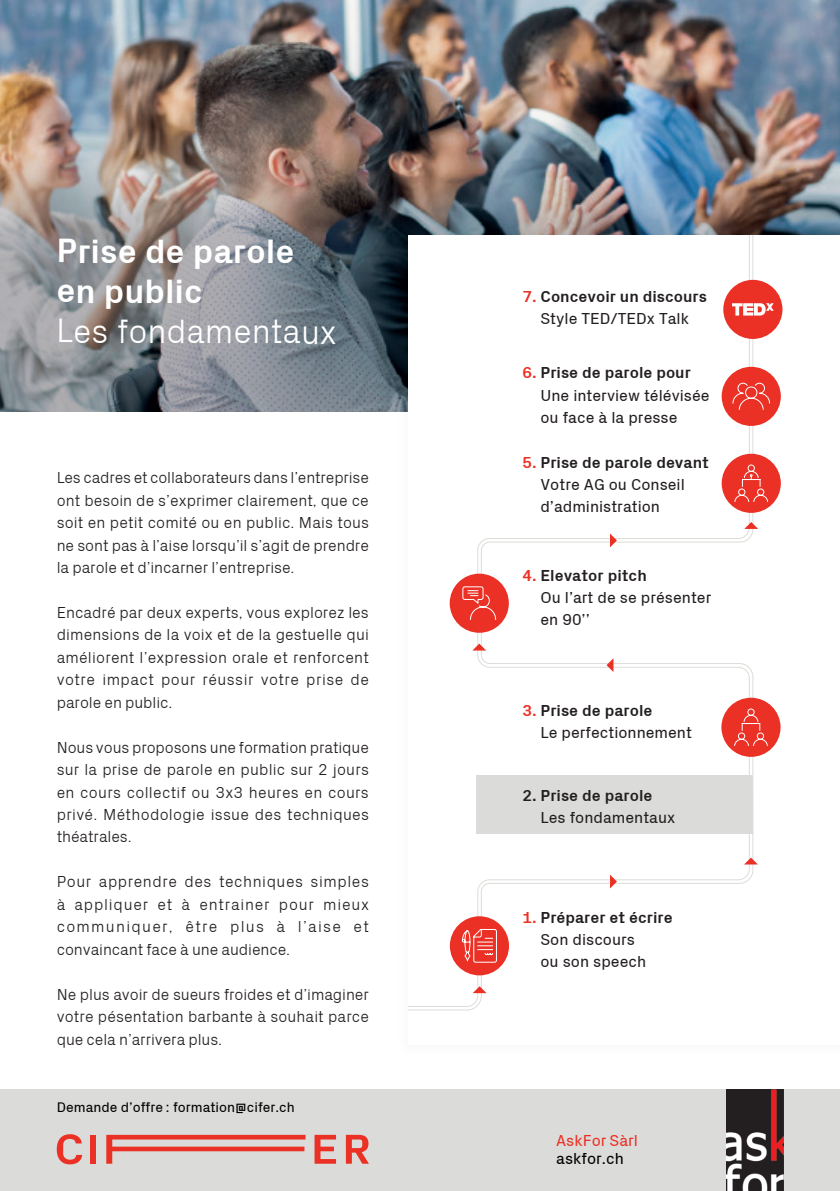
<style>
.page{position:relative;width:840px;height:1191px;background:#fff}
.page>*{position:absolute;margin:0;border:0;box-sizing:border-box;transform-origin:0 0}
.t1{font:700 34px/39.8px "Px Grotesk";letter-spacing:-.005em;color:#fff}
.t2{font:300 34px "Px Grotesk";letter-spacing:-.005em;color:#fff}
.t3{font:300 16px/22.4px "Px Grotesk";letter-spacing:.005em;color:#231f20;text-align:justify}
.t4{font:16px/22px "Px Grotesk";color:#231f20}
.t5{font:700 16px/22px "Px Grotesk";color:#231f20;text-align:center}
.t6{font:16px "Px Grotesk";color:#eb3125}
.t7{font:16px "Px Grotesk";color:#000}
.t8{font:14px "Px Grotesk";color:#000}
.s1{color:#eb3125}
.s2{font-weight:400}
.s3{font-weight:700;color:#eb3125}
.s4{font-weight:700}
</style>
<div class="page">
<img style="left:0;top:0;width:839px;height:411px">
<div style="left:393px;top:228px;width:446px;height:831px;background:#231f20;opacity:.03"></div>
<div style="left:408px;top:235px;width:431px;height:810px;background:#fff"></div>
<div style="left:0;top:1089px;width:839px;height:102px;background:#dbdcda"></div>
<svg style="left:408px;top:280px;width:341px;height:727px"></svg>
<div style="left:721px;top:367px;width:59px;height:59px;background:#eb3125;border-radius:50%"></div>
<svg style="left:732px;top:382px;width:38px;height:28px"></svg>
<div style="left:721px;top:454px;width:59px;height:59px;background:#eb3125;border-radius:50%"></div>
<svg style="left:734px;top:464px;width:34px;height:38px"></svg>
<div style="left:449px;top:573px;width:59px;height:60px;background:#eb3125;border-radius:50%"></div>
<svg style="left:462px;top:586px;width:34px;height:34px"></svg>
<div style="left:723px;top:280px;width:59px;height:59px;background:#eb3125;border-radius:50%"></div>
<svg style="left:732px;top:303px;width:41px;height:12px"></svg>
<div style="left:721px;top:697px;width:59px;height:60px;background:#eb3125;border-radius:50%"></div>
<svg style="left:734px;top:708px;width:33px;height:38px"></svg>
<div style="left:449px;top:916px;width:59px;height:59px;background:#eb3125;border-radius:50%"></div>
<svg style="left:461px;top:929px;width:36px;height:34px"></svg>
<svg style="left:609px;top:874px;width:7px;height:14px"></svg>
<svg style="left:606px;top:658px;width:7px;height:14px"></svg>
<svg style="left:609px;top:533px;width:7px;height:14px"></svg>
<svg style="left:743px;top:857px;width:14px;height:7px"></svg>
<svg style="left:744px;top:522px;width:13px;height:7px"></svg>
<svg style="left:472px;top:986px;width:14px;height:7px"></svg>
<svg style="left:472px;top:643px;width:14px;height:7px"></svg>
<img style="left:726px;top:1089px;width:56px;height:102px">
<svg style="left:57px;top:1134px;width:25px;height:30px"></svg>
<div style="left:90px;top:1134px;width:6px;height:29px;background:#eb3125"></div>
<svg style="left:106px;top:1134px;width:199px;height:29px"></svg>
<svg style="left:314px;top:1134px;width:22px;height:29px"></svg>
<svg style="left:346px;top:1134px;width:23px;height:29px"></svg>
<h1 class="t1" style="left:56px;top:230px;width:239px">Prise de parole en public</h1>
<h1 class="t2" style="left:56px;top:312px;width:282px">Les fondamentaux</h1>
<p class="t3" style="left:57px;top:466px;width:314px">Les cadres et collaborateurs dans l’entreprise ont besoin de s’exprimer clairement, que ce soit en petit comité ou en public. Mais tous ne sont pas à l’aise lorsqu’il s’agit de prendre la parole et d’incarner l’entreprise.</p>
<p class="t3" style="left:57px;top:601px;width:313px">Encadré par deux experts, vous explorez les dimensions de la voix et de la gestuelle qui améliorent l’expression orale et renforcent votre impact pour réussir votre prise de parole en public.</p>
<p class="t3" style="left:57px;top:735px;width:313px">Nous vous proposons une formation pratique sur la prise de parole en public sur 2 jours en cours collectif ou 3x3 heures en cours privé. Méthodologie issue des techniques théatrales.</p>
<p class="t3" style="left:57px;top:870px;width:313px">Pour apprendre des techniques simples à appliquer et à entrainer pour mieux communiquer, être plus à l’aise et convaincant face à une audience.</p>
<p class="t3" style="left:57px;top:982px;width:313px">Ne plus avoir de sueurs froides et d’imaginer votre pésentation barbante à souhait parce que cela n’arrivera plus.</p>
<p class="t8" style="left:57px;top:1098px;width:239px">Demande d’offre : formation@cifer.ch</p>
<p class="t5" style="left:522px;top:285px;width:186px"><span class="s1">7.</span> Concevoir un discours<br><span class="s2">Style TED/TEDx Talk</span></p>
<p class="t4" style="left:540px;top:362px;width:171px;text-indent:-18px"><span class="s3">6.</span> <span class="s4">Prise de parole pour<br></span>Une interview télévisée ou face à la presse</p>
<p class="t4" style="left:540px;top:451px;width:170px;text-indent:-18px"><span class="s3">5.</span> <span class="s4">Prise de parole devant<br></span>Votre AG ou Conseil d’administration</p>
<p class="t4" style="left:540px;top:564px;width:172px;text-indent:-18px"><span class="s3">4.</span> <span class="s4">Elevator pitch<br></span>Ou l’art de se présenter en 90’’</p>
<p class="t4" style="left:540px;top:698px;width:153px;text-indent:-18px"><span class="s3">3.</span> <span class="s4">Prise de parole<br></span>Le perfectionnement</p>
<p class="t5" style="left:522px;top:784px;width:131px">2. Prise de parole</p>
<p class="t4" style="left:540px;top:806px;width:136px">Les fondamentaux</p>
<p class="t4" style="left:540px;top:906px;width:134px;text-indent:-18px"><span class="s3">1.</span> <span class="s4">Préparer et écrire<br></span>Son discours<br>ou son speech</p>
<p class="t6" style="left:556px;top:1131px;width:83px">AskFor Sàrl</p>
<p class="t7" style="left:556px;top:1149px;width:69px">askfor.ch</p>
</div>
